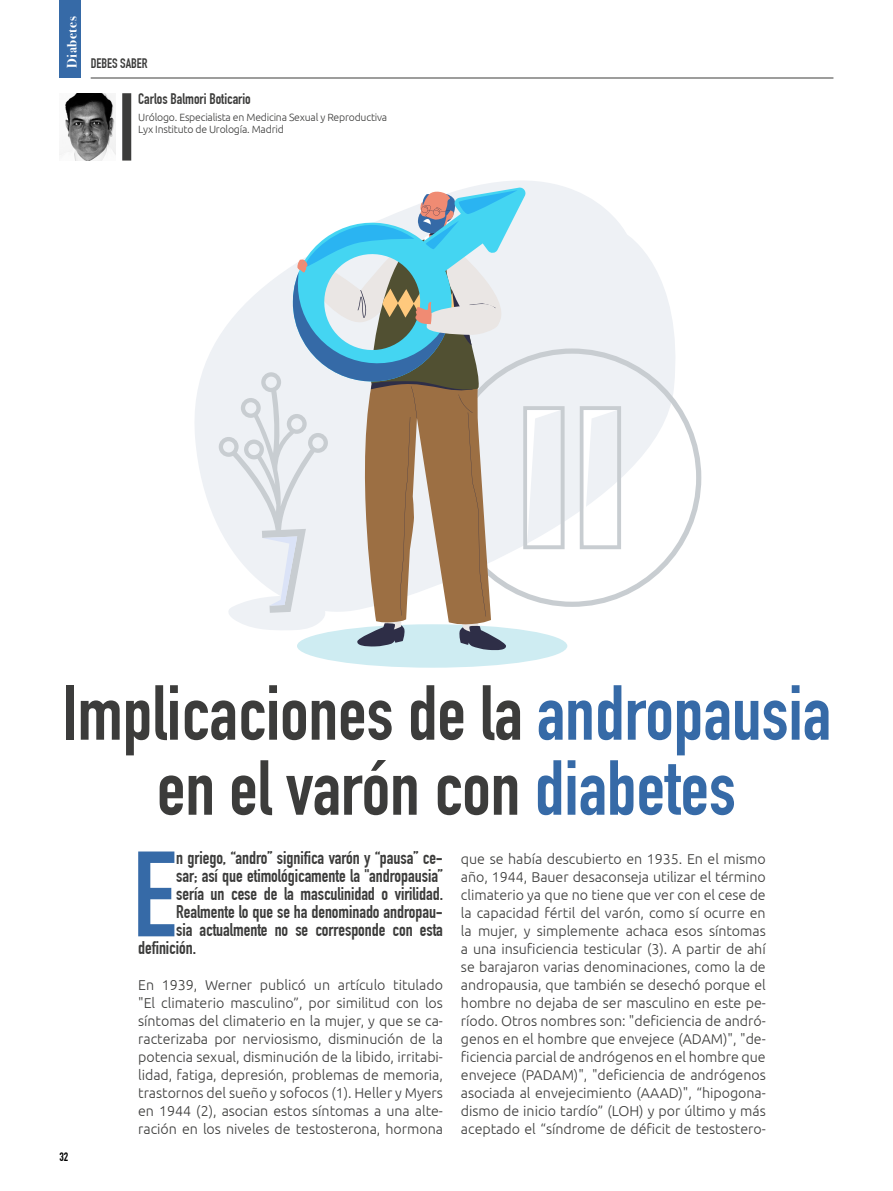
<style>
.page{position:relative;width:893px;height:1191px;background:#fff}
.page>*{position:absolute;margin:0;border:0;box-sizing:border-box;transform-origin:0 0}
.t1{font:119.1px "DIN Engschrift Std";color:#366aa7}
.t2{font:76.5px/75px "DIN Engschrift Std";color:#3c3c3b;text-align:center}
.t3{font:18px "DIN Engschrift Std";letter-spacing:-.005em;color:#3c3c3b}
.t4{font:15px "DIN Engschrift Std";color:#3c3c3b}
.t5{font:300 14.25px/18px "Ubuntu";letter-spacing:-.005em;color:#3c3c3b;text-align:justify}
.t6{font:13.5px "DIN Engschrift Std";color:#3c3c3b}
.t7{font:700 13.5px "Bodoni Svty Two ITCTT";letter-spacing:.04em;color:#fff}
.t8{font:12px "DIN Engschrift Std";color:#000}
.t9{font:300 10.5px "Ubuntu";letter-spacing:-.02em;color:#3c3c3b}
.s1{color:#366aa7}
</style>
<div class="page">
<hr style="left:91px;top:78px;width:742px;height:1px;background:#3c3c3b">
<div style="left:60px;top:0;width:21px;height:78px;background:#366aa7"></div>
<svg style="left:195px;top:181px;width:480px;height:344px;fill:#eef1f5"></svg>
<svg style="left:565px;top:348px;width:136px;height:259px"></svg>
<svg style="left:580px;top:406px;width:41px;height:143px"></svg>
<div style="left:297px;top:624px;width:270px;height:43px;background:#ceecf2;border-radius:50%"></div>
<svg style="left:218px;top:187px;width:347px;height:463px"></svg>
<div style="left:122px;top:93px;width:9px;height:68px;background:#3c3c3b"></div>
<img style="left:60px;top:94px;width:56px;height:67px">
<p class="t7" style="left:61px;top:68px;width:53px;rotate:-90deg">Diabetes</p>
<p class="t6" style="left:91px;top:55px;width:58px">DEBES SABER</p>
<p class="t4" style="left:138px;top:90px;width:114px">Carlos Balmori Boticario</p>
<p class="t9" style="left:138px;top:110px;width:251px">Urólogo. Especialista en Medicina Sexual y Reproductiva</p>
<p class="t9" style="left:138px;top:122px;width:147px">Lyx Instituto de Urología. Madrid</p>
<p class="t2" style="left:62px;top:676px;width:771px">Implicaciones de la <span class="s1">andropausia </span>en el varón con <span class="s1">diabetes</span></p>
<p class="t8" style="left:60px;top:1149px;width:10px">32</p>
<p class="t1" style="left:132px;top:824px;width:46px">E</p>
<p class="t3" style="left:176px;top:847px;width:268px">n griego, “andro” significa varón y “pausa” ce-</p>
<p class="t3" style="left:176px;top:865px;width:268px">sar; así que etimológicamente la "andropausia”</p>
<p class="t3" style="left:176px;top:883px;width:268px">sería un cese de la masculinidad o virilidad.</p>
<p class="t3" style="left:176px;top:901px;width:268px">Realmente lo que se ha denominado andropau-</p>
<p class="t3" style="left:176px;top:919px;width:268px">sia actualmente no se corresponde con esta</p>
<p class="t3" style="left:138px;top:937px;width:59px">definición.</p>
<p class="t5" style="left:138px;top:976px;width:306px">En 1939, Werner publicó un artículo titulado "El climaterio masculino”, por similitud con los síntomas del climaterio en la mujer, y que se ca&shy;racterizaba por nerviosismo, disminución de la potencia sexual, disminución de la libido, irritabi&shy;lidad, fatiga, depresión, problemas de memoria, trastornos del sueño y sofocos (1). Heller y Myers en 1944 (2), asocian estos síntomas a una alte&shy;ración en los niveles de testosterona, hormona</p>
<p class="t5" style="left:461px;top:850px;width:306px">que se había descubierto en 1935. En el mismo año, 1944, Bauer desaconseja utilizar el término climaterio ya que no tiene que ver con el cese de la capacidad fértil del varón, como sí ocurre en la mujer, y simplemente achaca esos síntomas a una insuficiencia testicular (3). A partir de ahí se barajaron varias denominaciones, como la de andropausia, que también se desechó porque el hombre no dejaba de ser masculino en este pe&shy;ríodo. Otros nombres son: "deficiencia de andró&shy;genos en el hombre que envejece (ADAM)", "de&shy;ficiencia parcial de andrógenos en el hombre que envejece (PADAM)", "deficiencia de andrógenos asociada al envejecimiento (AAAD)", “hipogona&shy;dismo de inicio tardío” (LOH) y por último y más aceptado el “síndrome de déficit de testostero-</p>
</div>
